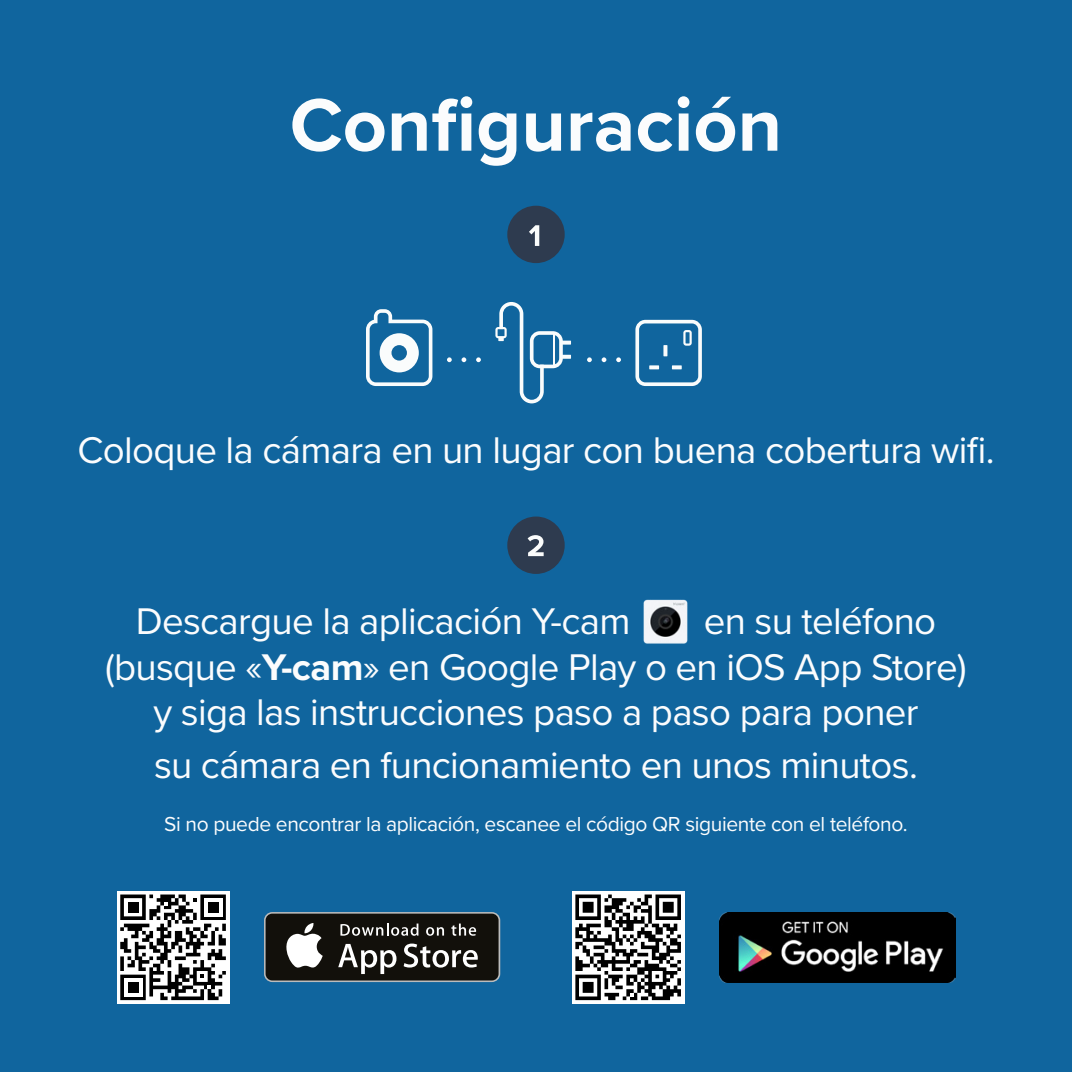
<style>
.page{position:relative;width:1072px;height:1072px;background:#fff}
.page>*{position:absolute;margin:0;border:0;box-sizing:border-box;transform-origin:0 0}
.t1{font:700 77px "Proxima Nova";color:#fbfcfd}
.t2{font:38.5px "Proxima Nova";letter-spacing:-.02em;color:#fbfcfd}
.t3{font:21px "Proxima Nova";letter-spacing:-.02em;color:#fbfcfd}
.s1{font-weight:700}
</style>
<div class="page">
<div style="left:0;top:0;width:1071px;height:1071px;background:#10659e"></div>
<svg style="left:264px;top:912px;width:236px;height:70px"></svg>
<div style="left:265px;top:913px;width:233px;height:67px;background:#12100b;border-radius:7px"></div>
<svg style="left:286px;top:923px;width:37px;height:44px"></svg>
<svg style="left:338px;top:943px;width:58px;height:31px"></svg>
<svg style="left:403px;top:943px;width:75px;height:24px"></svg>
<svg style="left:340px;top:923px;width:78px;height:12px"></svg>
<svg style="left:426px;top:927px;width:18px;height:8px"></svg>
<svg style="left:451px;top:923px;width:25px;height:12px"></svg>
<img style="left:719px;top:912px;width:236px;height:70px">
<div style="left:117px;top:890px;width:112px;height:113px;background:#fff"></div>
<svg style="left:120px;top:894px;width:106px;height:106px"></svg>
<div style="left:571px;top:890px;width:113px;height:113px;background:#fff"></div>
<svg style="left:575px;top:894px;width:106px;height:106px"></svg>
<img style="left:643px;top:599px;width:45px;height:45px">
<svg style="left:507px;top:516px;width:57px;height:58px"></svg>
<svg style="left:507px;top:206px;width:57px;height:57px"></svg>
<svg style="left:447px;top:357px;width:5px;height:5px"></svg>
<svg style="left:461px;top:357px;width:5px;height:5px"></svg>
<svg style="left:476px;top:357px;width:5px;height:5px"></svg>
<svg style="left:587px;top:357px;width:5px;height:5px"></svg>
<svg style="left:601px;top:357px;width:5px;height:5px"></svg>
<svg style="left:616px;top:357px;width:5px;height:5px"></svg>
<svg style="left:635px;top:320px;width:67px;height:66px"></svg>
<svg style="left:683px;top:330px;width:8px;height:16px"></svg>
<svg style="left:561px;top:340px;width:10px;height:4px"></svg>
<svg style="left:561px;top:355px;width:10px;height:4px"></svg>
<svg style="left:495px;top:302px;width:68px;height:101px"></svg>
<svg style="left:366px;top:309px;width:66px;height:77px"></svg>
<h1 class="t1" style="left:290px;top:68px;width:494px">Configuración</h1>
<p class="t2" style="left:77px;top:421px;width:918px">Coloque la cámara en un lugar con buena cobertura wifi.</p>
<p class="t2" style="left:136px;top:593px;width:496px">Descargue la aplicación Y-cam</p>
<p class="t2" style="left:703px;top:593px;width:234px">en su teléfono</p>
<p class="t2" style="left:105px;top:638px;width:863px">(busque «<span class="s1">Y-cam</span>» en Google Play o en iOS App Store)</p>
<p class="t2" style="left:153px;top:684px;width:766px">y siga las instrucciones paso a paso para poner</p>
<p class="t2" style="left:154px;top:736px;width:765px">su cámara en funcionamiento en unos minutos.</p>
<p class="t3" style="left:164px;top:807px;width:745px">Si no puede encontrar la aplicación, escanee el código QR siguiente con el teléfono.</p>
</div>
